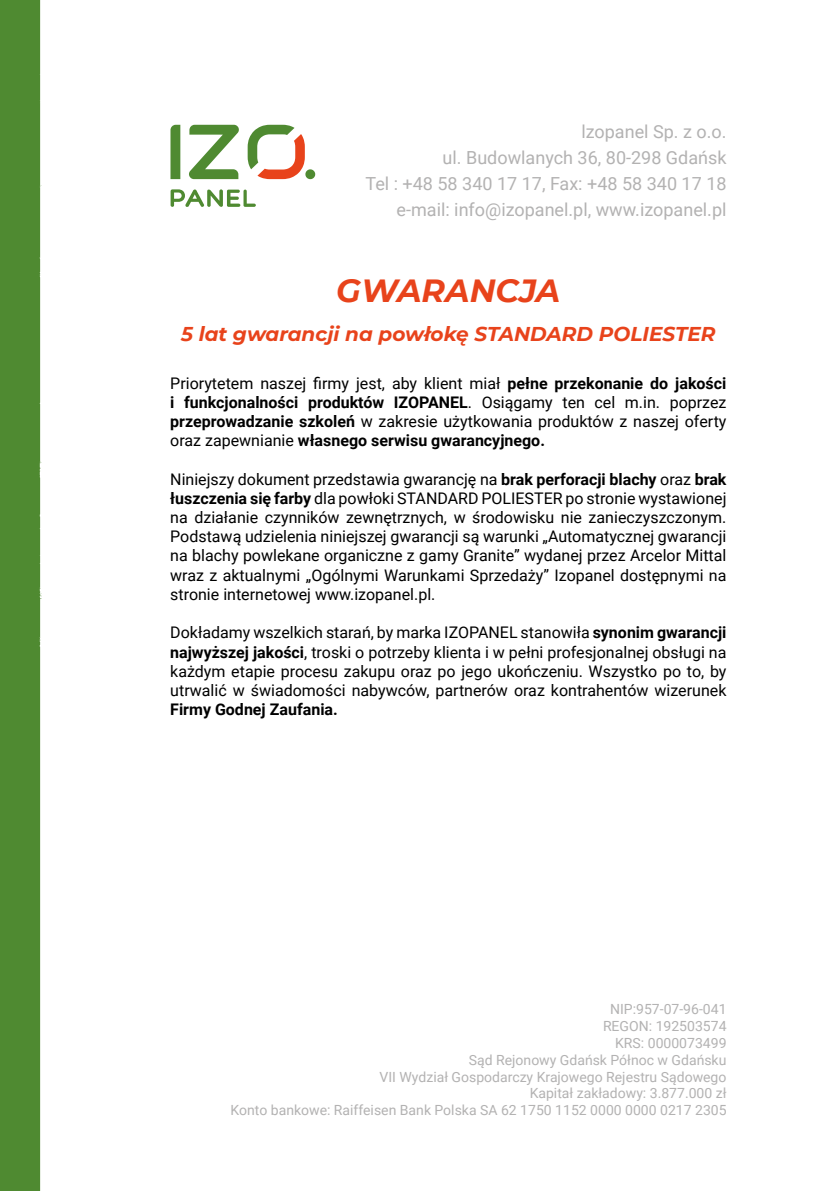
<style>
.page{position:relative;width:840px;height:1191px;background:#fff}
.page>*{position:absolute;margin:0;border:0;box-sizing:border-box;transform-origin:0 0}
.t1{font:italic 700 32px "Montserrat";color:#e8431b}
.t2{font:italic 700 20px "Montserrat";color:#e8431b}
.t3{font:18px/26px "Roboto";color:#b3b2b2;text-align:right}
.t4{font:16px/19.2px "Roboto";color:#000;text-align:justify}
.t5{font:700 16px "Roboto";color:#000}
.t6{font:14px/16.8px "Roboto";color:#b3b2b2;text-align:right}
.s1{font-weight:700}
</style>
<div class="page">
<div style="left:0;top:0;width:40px;height:1191px;background:#4f8a31"></div>
<svg style="left:170px;top:125px;width:145px;height:82px"></svg>
<p class="t3" style="left:365px;top:118px;width:362px">lzopanel Sp. z o.o.<br>ul. Budowlanych 36, 80-298 Gdańsk<br>Tel : +48 58 340 17 17, Fax: +48 58 340 17 18 e-mail: info@izopanel.pl, www.izopanel.pl</p>
<h1 class="t1" style="left:336px;top:268px;width:225px">GWARANCJA</h1>
<p class="t2" style="left:181px;top:319px;width:535px">5 lat gwarancji na powłokę STANDARD POLIESTER</p>
<p class="t4" style="left:170px;top:373px;width:557px">Priorytetem naszej firmy jest, aby klient miał <span class="s1">pełne przekonanie do jakości i funkcjonalności produktów IZOPANEL</span>. Osiągamy ten cel m.in. poprzez <span class="s1">przeprowadzanie szkoleń</span> w zakresie użytkowania produktów z naszej oferty oraz zapewnianie <span class="s1">własnego serwisu gwarancyjnego.</span></p>
<p class="t4" style="left:170px;top:469px;width:557px">Niniejszy dokument przedstawia gwarancję na <span class="s1">brak perforacji blachy</span> oraz <span class="s1">brak łuszczenia się farby</span> dla powłoki STANDARD POLIESTER po stronie wystawionej na działanie czynników zewnętrznych, w środowisku nie zanieczyszczonym.<br>Podstawą udzielenia niniejszej gwarancji są warunki „Automatycznej gwarancji na blachy powlekane organiczne z gamy Granite” wydanej przez Arcelor Mittal wraz z aktualnymi „Ogólnymi Warunkami Sprzedaży” Izopanel dostępnymi na stronie internetowej www.izopanel.pl.</p>
<p class="t4" style="left:170px;top:622px;width:557px">Dokładamy wszelkich starań, by marka IZOPANEL stanowiła <span class="s1">synonim gwarancji najwyższej jakości</span>, troski o potrzeby klienta i w pełni profesjonalnej obsługi na każdym etapie procesu zakupu oraz po jego ukończeniu. Wszystko po to, by utrwalić w świadomości nabywców, partnerów oraz kontrahentów wizerunek</p>
<p class="t5" style="left:170px;top:698px;width:169px">Firmy Godnej Zaufania.</p>
<p class="t6" style="left:230px;top:1000px;width:497px">NIP:957-07-96-041<br>REGON: 192503574<br>KRS: 0000073499<br>Sąd Rejonowy Gdańsk Północ w Gdańsku<br>VII Wydział Gospodarczy Krajowego Rejestru Sądowego<br>Kapitał zakładowy: 3.877.000 zł<br>Konto bankowe: Raiffeisen Bank Polska SA 62 1750 1152 0000 0000 0217 2305</p>
</div>
